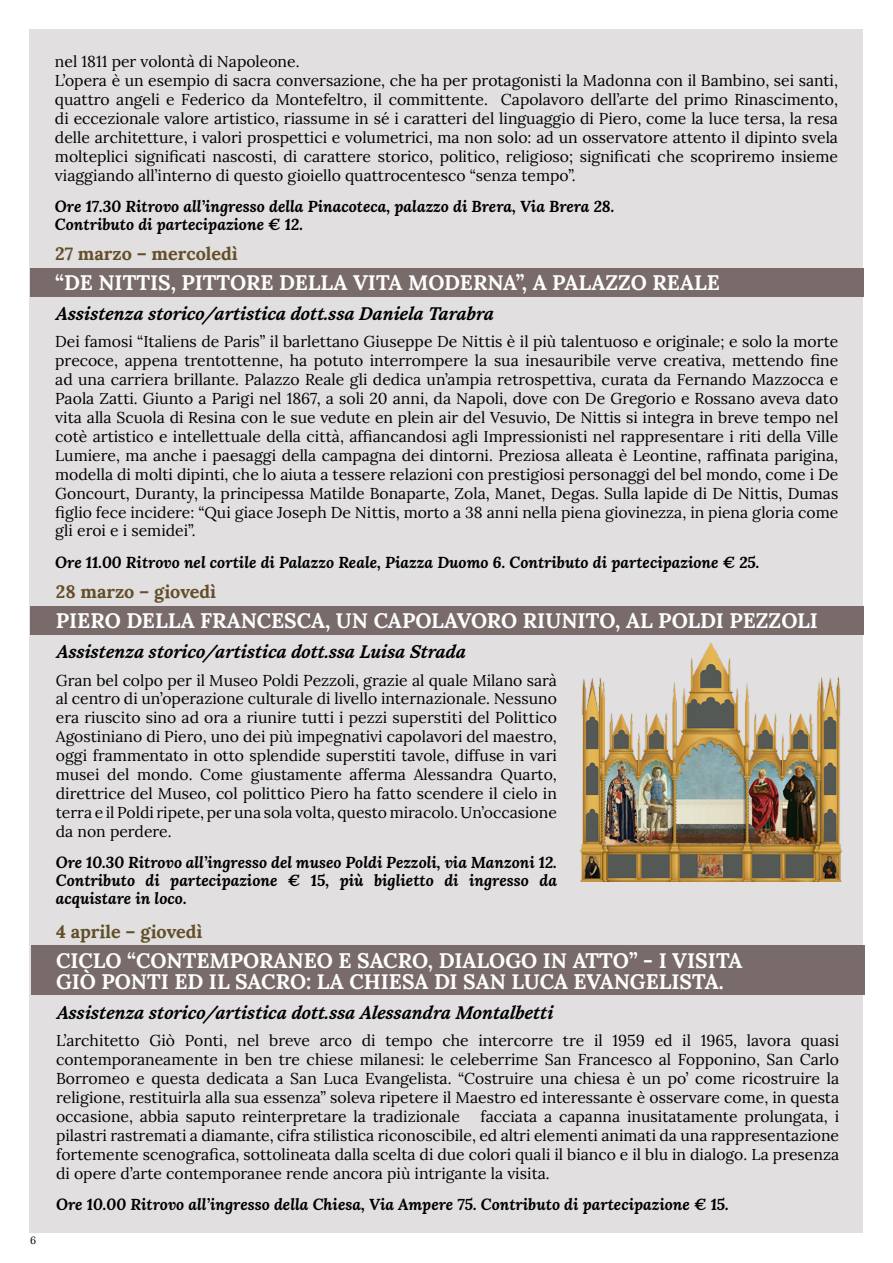
<style>
.page{position:relative;width:893px;height:1263px;background:#fff}
.page>*{position:absolute;margin:0;border:0;box-sizing:border-box;transform-origin:0 0}
.t1{font:700 21px/21px "Lora";color:#fff}
.t2{font:italic 700 18px "Lora";color:#000}
.t3{font:700 18px "Lora";color:#624e28}
.t4{font:15.75px/18.9px "Lora";color:#000;text-align:justify}
.t5{font:italic 700 15.75px/18px "Lora";color:#000}
.t6{font:10.5px "Lora";color:#000}
</style>
<div class="page">
<div style="left:30px;top:30px;width:833px;height:1203px;background:#e1dfdf"></div>
<div style="left:32px;top:945px;width:833px;height:50px;background:#796b6a"></div>
<div style="left:30px;top:268px;width:833px;height:29px;background:#796b6a"></div>
<div style="left:30px;top:606px;width:834px;height:29px;background:#796b6a"></div>
<img style="left:580px;top:642px;width:262px;height:239px">
<p class="t6" style="left:30px;top:1232px;width:8px">6</p>
<p class="t4" style="left:55px;top:51px;width:785px;text-align:left">nel 1811 per volontà di Napoleone.<br>L’opera è un esempio di sacra conversazione, che ha per protagonisti la Madonna con il Bambino, sei santi, quattro angeli e Federico da Montefeltro, il committente. Capolavoro dell’arte del primo Rinascimento, di eccezionale valore artistico, riassume in sé i caratteri del linguaggio di Piero, come la luce tersa, la resa delle architetture, i valori prospettici e volumetrici, ma non solo: ad un osservatore attento il dipinto svela molteplici significati nascosti, di carattere storico, politico, religioso; significati che scopriremo insieme viaggiando all’interno di questo gioiello quattrocentesco “senza tempo”.</p>
<p class="t5" style="left:55px;top:197px;width:561px">Ore 17.30 Ritrovo all’ingresso della Pinacoteca, palazzo di Brera, Via Brera 28.<br>Contributo di partecipazione € 12.</p>
<p class="t3" style="left:55px;top:238px;width:184px">27 marzo – mercoledì</p>
<h1 class="t1" style="left:55px;top:269px;width:666px">“DE NITTIS, PITTORE DELLA VITA MODERNA”, A PALAZZO REALE</h1>
<p class="t2" style="left:55px;top:300px;width:444px">Assistenza storico/artistica dott.ssa Daniela Tarabra</p>
<p class="t4" style="left:55px;top:331px;width:785px">Dei famosi “Italiens de Paris” il barlettano Giuseppe De Nittis è il più talentuoso e originale; e solo la morte precoce, appena trentottenne, ha potuto interrompere la sua inesauribile verve creativa, mettendo fine ad una carriera brillante. Palazzo Reale gli dedica un’ampia retrospettiva, curata da Fernando Mazzocca e Paola Zatti. Giunto a Parigi nel 1867, a soli 20 anni, da Napoli, dove con De Gregorio e Rossano aveva dato vita alla Scuola di Resina con le sue vedute en plein air del Vesuvio, De Nittis si integra in breve tempo nel cotè artistico e intellettuale della città, affiancandosi agli Impressionisti nel rappresentare i riti della Ville Lumiere, ma anche i paesaggi della campagna dei dintorni. Preziosa alleata è Leontine, raffinata parigina, modella di molti dipinti, che lo aiuta a tessere relazioni con prestigiosi personaggi del bel mondo, come i De Goncourt, Duranty, la principessa Matilde Bonaparte, Zola, Manet, Degas. Sulla lapide di De Nittis, Dumas figlio fece incidere: “Qui giace Joseph De Nittis, morto a 38 anni nella piena giovinezza, in piena gloria come gli eroi e i semidei”.</p>
<p class="t5" style="left:55px;top:553px;width:706px">Ore 11.00 Ritrovo nel cortile di Palazzo Reale, Piazza Duomo 6. Contributo di partecipazione € 25.</p>
<p class="t3" style="left:56px;top:576px;width:162px">28 marzo – giovedì</p>
<h1 class="t1" style="left:56px;top:607px;width:764px">PIERO DELLA FRANCESCA, UN CAPOLAVORO RIUNITO, AL POLDI PEZZOLI</h1>
<p class="t2" style="left:56px;top:638px;width:416px">Assistenza storico/artistica dott.ssa Luisa Strada</p>
<p class="t4" style="left:56px;top:669px;width:503px">Gran bel colpo per il Museo Poldi Pezzoli, grazie al quale Milano sarà al centro di un’operazione culturale di livello internazionale. Nessuno era riuscito sino ad ora a riunire tutti i pezzi superstiti del Polittico Agostiniano di Piero, uno dei più impegnativi capolavori del maestro, oggi frammentato in otto splendide superstiti tavole, diffuse in vari musei del mondo. Come giustamente afferma Alessandra Quarto, direttrice del Museo, col polittico Piero ha fatto scendere il cielo in terra e il Poldi ripete, per una sola volta, questo miracolo. Un’occasione da non perdere.</p>
<p class="t5" style="left:56px;top:853px;width:503px;text-align:justify">Ore 10.30 Ritrovo all’ingresso del museo Poldi Pezzoli, via Manzoni 12.<br>Contributo di partecipazione € 15, più biglietto di ingresso da acquistare in loco.</p>
<p class="t3" style="left:56px;top:916px;width:148px">4 aprile – giovedì</p>
<h1 class="t1" style="left:56px;top:947px;width:688px">CICLO “CONTEMPORANEO E SACRO, DIALOGO IN ATTO” - I VISITA<br>GIÒ PONTI ED IL SACRO: LA CHIESA DI SAN LUCA EVANGELISTA.</h1>
<p class="t2" style="left:56px;top:999px;width:503px">Assistenza storico/artistica dott.ssa Alessandra Montalbetti</p>
<p class="t4" style="left:56px;top:1030px;width:785px">L’architetto Giò Ponti, nel breve arco di tempo che intercorre tre il 1959 ed il 1965, lavora quasi contemporaneamente in ben tre chiese milanesi: le celeberrime San Francesco al Fopponino, San Carlo Borromeo e questa dedicata a San Luca Evangelista. “Costruire una chiesa è un po’ come ricostruire la religione, restituirla alla sua essenza” soleva ripetere il Maestro ed interessante è osservare come, in questa occasione, abbia saputo reinterpretare la tradizionale</p>
<p class="t4" style="left:56px;top:1106px;width:785px;text-indent:424px">facciata a capanna inusitatamente prolungata, i pilastri rastremati a diamante, cifra stilistica riconoscibile, ed altri elementi animati da una rappresentazione fortemente scenografica, sottolineata dalla scelta di due colori quali il bianco e il blu in dialogo. La presenza di opere d’arte contemporanee rende ancora più intrigante la visita.</p>
<p class="t5" style="left:56px;top:1195px;width:674px">Ore 10.00 Ritrovo all’ingresso della Chiesa, Via Ampere 75. Contributo di partecipazione € 15.</p>
</div>
